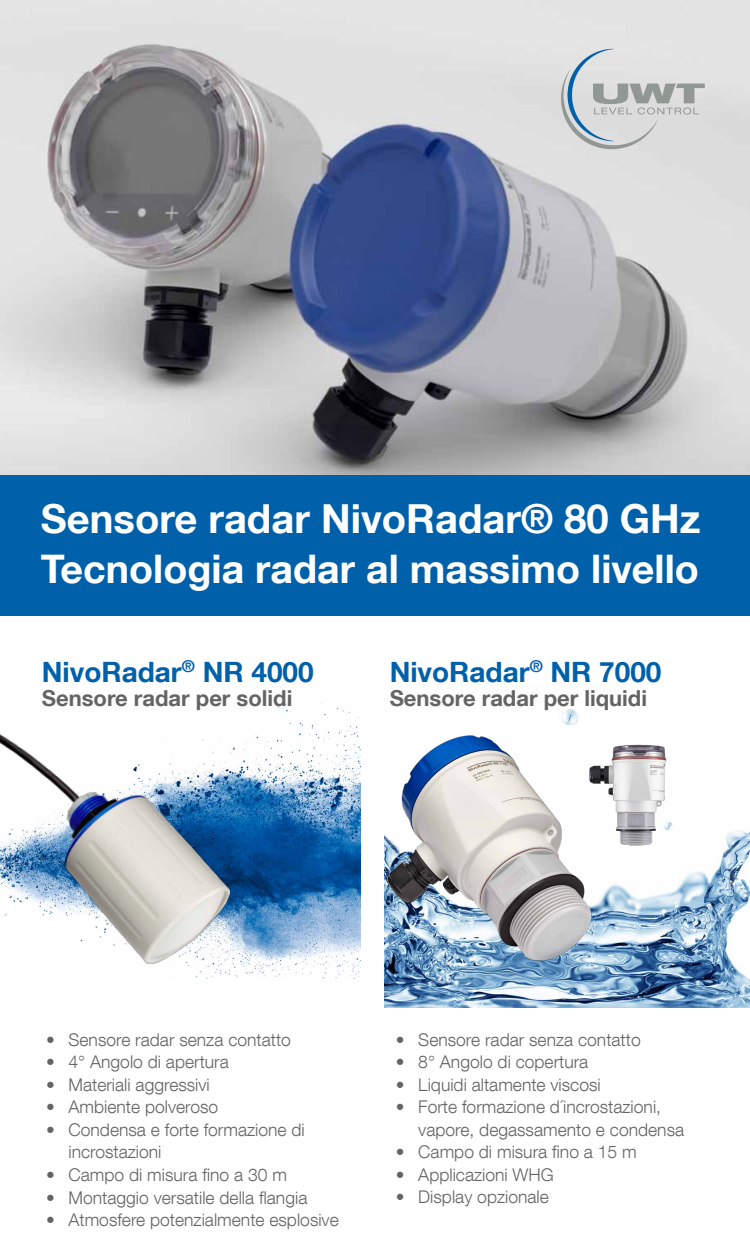
<style>
.page{position:relative;width:750px;height:1250px;background:#fff}
.page>*{position:absolute;margin:0;border:0;box-sizing:border-box;transform-origin:0 0}
.t1{font:700 40px "Helvetica Neue LT Com";color:#fff}
.t2{font:700 39.38px "Helvetica Neue LT Com";color:#fff}
.t3{font:700 28px "Helvetica Neue LT Com";color:#0060aa}
.t4{font:700 22px "Helvetica Neue LT Com";color:#646463}
.t5{font:300 17.5px/22.5px "Helvetica Neue LT Com";color:#646463}
</style>
<div class="page">
<img style="left:285px;top:702px;width:75px;height:276px">
<img style="left:0;top:0;width:750px;height:476px">
<img style="left:385px;top:914px;width:365px;height:93px">
<div style="left:0;top:476px;width:750px;height:140px;background:#0060aa"></div>
<img style="left:0;top:707px;width:285px;height:272px">
<img style="left:384px;top:735px;width:227px;height:237px">
<img style="left:532px;top:708px;width:218px;height:206px">
<svg style="left:554px;top:49px;width:151px;height:106px;background:#cfd2d3"></svg>
<h1 class="t1" style="left:41px;top:493px;width:661px">Sensore radar NivoRadar® 80 GHz</h1>
<h2 class="t2" style="left:41px;top:544px;width:659px">Tecnologia radar al massimo livello</h2>
<h3 class="t3" style="left:42px;top:654px;width:273px">NivoRadar<sup>®</sup> NR 4000</h3>
<p class="t4" style="left:42px;top:684px;width:252px">Sensore radar per solidi</p>
<h3 class="t3" style="left:390px;top:654px;width:273px">NivoRadar<sup>®</sup> NR 7000</h3>
<p class="t4" style="left:390px;top:684px;width:259px">Sensore radar per liquidi</p>
<p class="t5" style="left:46px;top:1028px;width:246px">• Sensore radar senza contatto</p>
<p class="t5" style="left:46px;top:1051px;width:184px">• 4° Angolo di apertura</p>
<p class="t5" style="left:46px;top:1073px;width:165px">• Materiali aggressivi</p>
<p class="t5" style="left:46px;top:1096px;width:174px">• Ambiente polveroso</p>
<p class="t5" style="left:69px;top:1118px;width:238px;text-indent:-23px">• Condensa e forte formazione di incrostazioni</p>
<p class="t5" style="left:46px;top:1163px;width:242px">• Campo di misura fino a 30 m</p>
<p class="t5" style="left:46px;top:1186px;width:263px">• Montaggio versatile della flangia</p>
<p class="t5" style="left:46px;top:1208px;width:294px">• Atmosfere potenzialmente esplosive</p>
<p class="t5" style="left:396px;top:1028px;width:246px">• Sensore radar senza contatto</p>
<p class="t5" style="left:396px;top:1051px;width:194px">• 8° Angolo di copertura</p>
<p class="t5" style="left:396px;top:1073px;width:206px">• Liquidi altamente viscosi</p>
<p class="t5" style="left:418px;top:1096px;width:267px;text-indent:-23px">• Forte formazione d´incrostazioni, vapore, degassamento e condensa</p>
<p class="t5" style="left:396px;top:1141px;width:242px">• Campo di misura fino a 15 m</p>
<p class="t5" style="left:396px;top:1163px;width:159px">• Applicazioni WHG</p>
<p class="t5" style="left:396px;top:1186px;width:155px">• Display opzionale</p>
</div>
